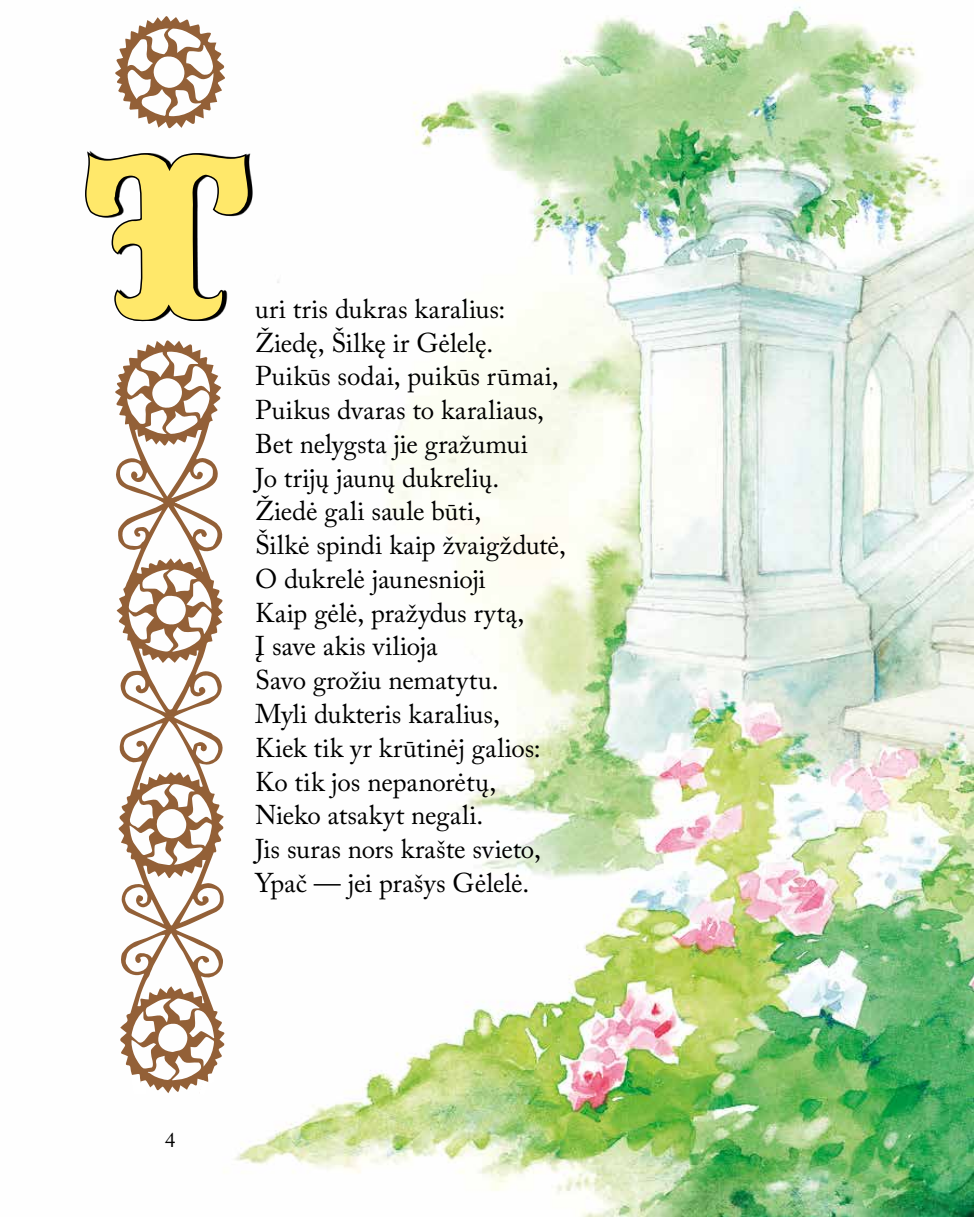
<style>
.page{position:relative;width:974px;height:1217px;background:#fff}
.page>*{position:absolute;margin:0;border:0;box-sizing:border-box;transform-origin:0 0}
.t1{font:227.1px "Big Top";color:#ffe86a}
.t2{font:27px/33.8px "Adobe Caslon Pro";color:#000}
.t3{font:21px "Adobe Caslon Pro";color:#000}
</style>
<div class="page">
<img style="left:169px;top:6px;width:805px;height:1210px">
<svg style="left:115px;top:16px;width:110px;height:112px"></svg>
<svg style="left:115px;top:340px;width:110px;height:755px"></svg>
<svg style="left:85px;top:147px;width:166px;height:175px"></svg>
<h1 class="t1" style="left:80px;top:83px;width:175px">T</h1>
<p class="t2" style="left:255px;top:291px;width:312px">uri tris dukras karalius:<br>Žiedę, Šilkę ir Gėlelę.<br>Puikūs sodai, puikūs rūmai,<br>Puikus dvaras to karaliaus,<br>Bet nelygsta jie gražumui<br>Jo trijų jaunų dukrelių.<br>Žiedė gali saule būti,<br>Šilkė spindi kaip žvaigždutė,<br>O dukrelė jaunesnioji<br>Kaip gėlė, pražydus rytą,<br>Į save akis vilioja<br>Savo grožiu nematytu.<br>Myli dukteris karalius,<br>Kiek tik yr krūtinėj galios:<br>Ko tik jos nepanorėtų,<br>Nieko atsakyt negali.<br>Jis suras nors krašte svieto,<br>Ypač — jei prašys Gėlelė.</p>
<p class="t3" style="left:165px;top:1127px;width:12px">4</p>
</div>
